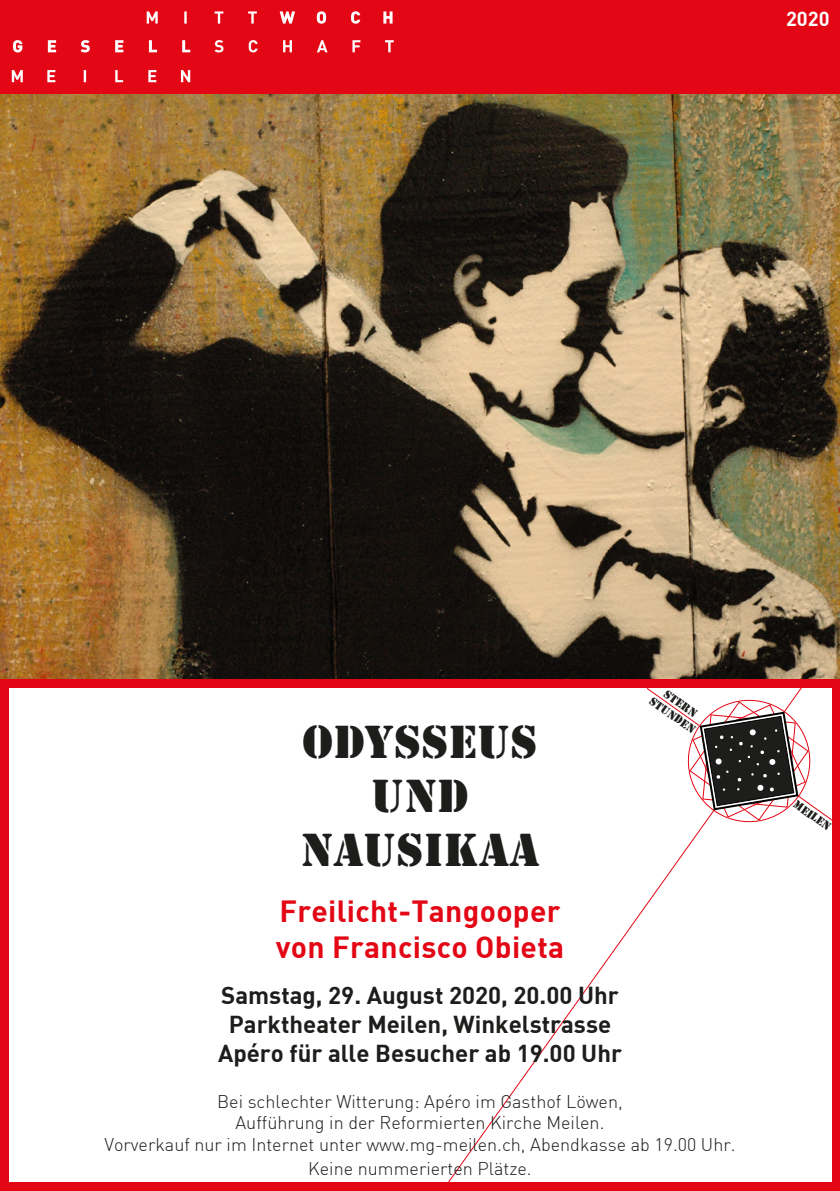
<style>
.page{position:relative;width:840px;height:1191px;background:#fff}
.page>*{position:absolute;margin:0;border:0;box-sizing:border-box;transform-origin:0 0}
.t1{font:48px/54px "Stencil";letter-spacing:.01em;color:#1d1d1b;text-align:center}
.t2{font:30px/36px "DIN Bold";letter-spacing:.01em;color:#e30614}
.t3{font:24px/28.8px "DIN Bold";color:#1d1d1b;text-align:center}
.t4{font:20px "DIN Bold";color:#fff}
.t5{font:300 18px/21.6px "DIN";color:#1d1d1b;text-align:center}
.t6{font:12px/14px "Stencil";color:#1d1d1b}
</style>
<div class="page">
<img style="left:0;top:94px;width:839px;height:585px">
<div style="left:0;top:0;width:839px;height:94px;background:#e30614"></div>
<svg style="left:147px;top:11px;width:245px;height:13px"></svg>
<svg style="left:13px;top:40px;width:380px;height:12px"></svg>
<svg style="left:12px;top:70px;width:178px;height:12px"></svg>
<div style="left:0;top:683px;width:9px;height:508px;background:#e30614"></div>
<div style="left:0;top:679px;width:839px;height:9px;background:#e30614"></div>
<div style="left:0;top:1182px;width:839px;height:9px;background:#e30614"></div>
<svg style="left:645px;top:688px;width:194px;height:494px"></svg>
<p class="t4" style="left:785px;top:6px;width:45px">2020</p>
<h1 class="t1" style="left:300px;top:715px;width:240px">ODYSSEUS<br>UND<br>NAUSIKAA</h1>
<h2 class="t2" style="left:275px;top:892px;width:290px">Freilicht-Tangooper von Francisco Obieta</h2>
<p class="t6" style="left:662px;top:682px;width:51px;text-indent:8px;rotate:35deg">Stern st unde</p>
<h3 class="t3" style="left:218px;top:980px;width:405px">Samstag, 29. August 2020, 20.00 Uhr<br>Parktheater Meilen, Winkelstrasse<br>Apéro für alle Besucher ab 19.00 Uhr</h3>
<p class="t5" style="left:104px;top:1090px;width:632px">Bei schlechter Witterung: Apéro im Gasthof Löwen,<br>Aufführung in der Reformierten Kirche Meilen.<br>Vorverkauf nur im Internet unter www.mg-meilen.ch, Abendkasse ab 19.00 Uhr.</p>
<p class="t5" style="left:308px;top:1157px;width:225px">Keine nummerierten Plätze.</p>
<p class="t6" style="left:798px;top:797px;width:41px;rotate:35deg">Meilen</p>
</div>
